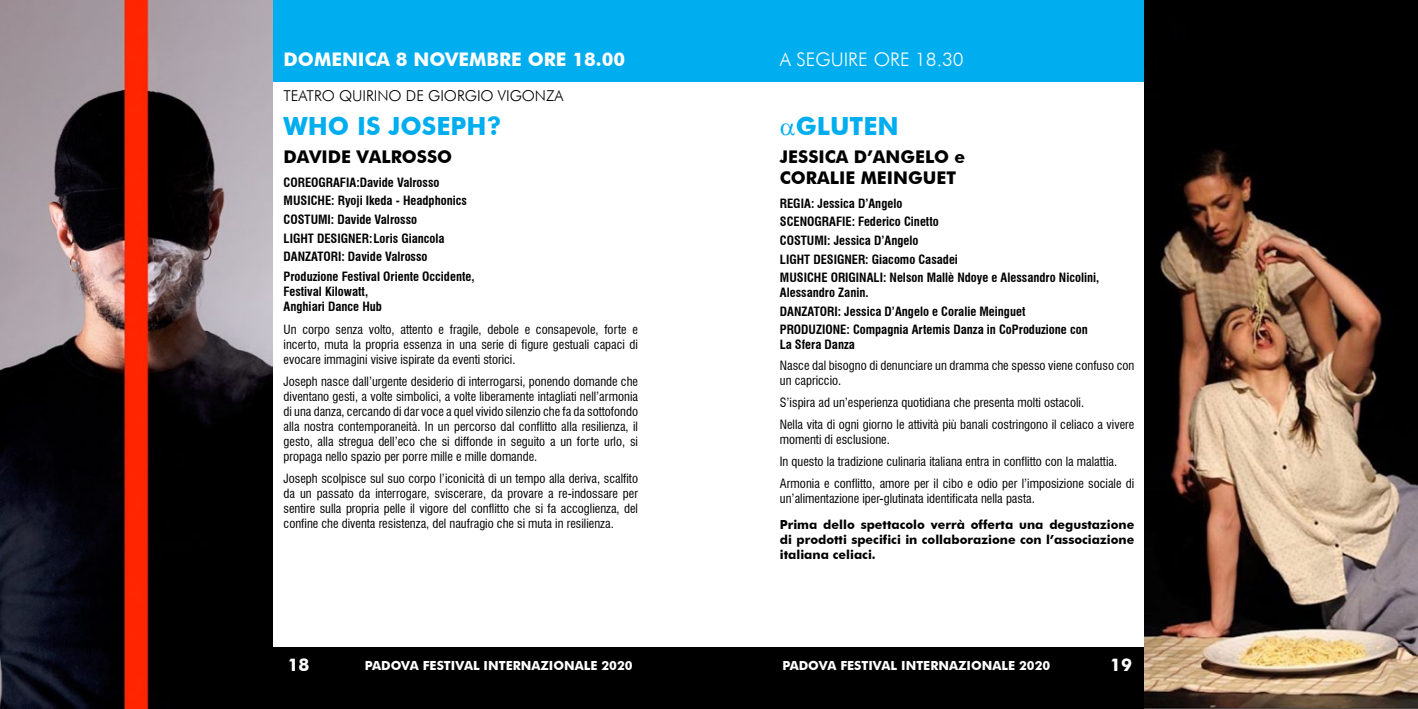
<style>
.page{position:relative;width:1418px;height:709px;background:#fff}
.page>*{position:absolute;margin:0;border:0;box-sizing:border-box;transform-origin:0 0}
.t1{font:700 25px "Futura BT";color:#00aeef}
.t2{font:700 18.75px "Futura BT";color:#fff}
.t3{font:300 18.75px "Futura BT";color:#fff}
.t4{font:700 17.5px/21px "Futura BT";color:#000}
.t5{font:700 17.5px "Futura BT";color:#fff}
.t6{font:300 15px "Futura BT";letter-spacing:-.005em;color:#000}
.t7{font:condensed 12.5px/15px "Swiss 721 BT";color:#000;text-align:justify}
.t8{font:700 condensed 12.5px/18.5px "Swiss 721 BT";color:#000}
.t9{font:700 12.5px/15px "Futura BT";color:#000;text-align:justify}
.t10{font:700 12.5px "Futura BT";color:#fff}
</style>
<div class="page">
<div style="left:0;top:648px;width:1417px;height:61px;background:#000"></div>
<div style="left:0;top:0;width:1417px;height:81px;background:#00aeef"></div>
<img style="left:1144px;top:0;width:273px;height:709px">
<img style="left:0;top:0;width:273px;height:709px">
<h2 class="t2" style="left:283px;top:48px;width:343px">DOMENICA 8 NOVEMBRE ORE 18.00</h2>
<p class="t6" style="left:283px;top:87px;width:281px">TEATRO QUIRINO DE GIORGIO VIGONZA</p>
<h1 class="t1" style="left:283px;top:111px;width:219px">WHO IS JOSEPH?</h1>
<h3 class="t4" style="left:283px;top:146px;width:170px">DAVIDE VALROSSO</h3>
<p class="t8" style="left:283px;top:173px;width:185px">COREOGRAFIA:Davide Valrosso<br>MUSICHE: Ryoji Ikeda - Headphonics<br>COSTUMI: Davide Valrosso<br>LIGHT DESIGNER:Loris Giancola<br>DANZATORI: Davide Valrosso</p>
<p class="t8" style="left:283px;top:269px;width:192px;line-height:15px">Produzione Festival Oriente Occidente,<br>Festival Kilowatt,<br>Anghiari Dance Hub</p>
<p class="t7" style="left:283px;top:321px;width:356px">Un corpo senza volto, attento e fragile, debole e consapevole, forte e incerto, muta la propria essenza in una serie di figure gestuali capaci di evocare immagini visive ispirate da eventi storici.</p>
<p class="t7" style="left:283px;top:373px;width:356px">Joseph nasce dall’urgente desiderio di interrogarsi, ponendo domande che diventano gesti, a volte simbolici, a volte liberamente intagliati nell’armonia di una danza, cercando di dar voce a quel vivido silenzio che fa da sottofondo alla nostra contemporaneità. In un percorso dal conflitto alla resilienza, il gesto, alla stregua dell’eco che si diffonde in seguito a un forte urlo, si propaga nello spazio per porre mille e mille domande.</p>
<p class="t7" style="left:283px;top:471px;width:356px">Joseph scolpisce sul suo corpo l’iconicità di un tempo alla deriva, scalfito da un passato da interrogare, sviscerare, da provare a re-indossare per sentire sulla propria pelle il vigore del conflitto che si fa accoglienza, del confine che diventa resistenza, del naufragio che si muta in resilienza.</p>
<h2 class="t3" style="left:780px;top:48px;width:185px">A SEGUIRE ORE 18.30</h2>
<h1 class="t1" style="left:795px;top:111px;width:105px">GLUTEN</h1>
<h3 class="t4" style="left:780px;top:146px;width:187px">JESSICA D’ANGELO e<br>CORALIE MEINGUET</h3>
<p class="t8" style="left:780px;top:194px;width:321px">REGIA: Jessica D’Angelo<br>SCENOGRAFIE: Federico Cinetto<br>COSTUMI: Jessica D’Angelo<br>LIGHT DESIGNER: Giacomo Casadei<br>MUSICHE ORIGINALI: Nelson Mallè Ndoye e Alessandro Nicolini,</p>
<p class="t8" style="left:780px;top:283px;width:309px">Alessandro Zanin.<br>DANZATORI: Jessica D’Angelo e Coralie Meinguet<br>PRODUZIONE: Compagnia Artemis Danza in CoProduzione con</p>
<p class="t8" style="left:780px;top:335px;width:77px">La Sfera Danza</p>
<p class="t7" style="left:780px;top:357px;width:356px">Nasce dal bisogno di denunciare un dramma che spesso viene confuso con un capriccio.</p>
<p class="t7" style="left:780px;top:391px;width:356px;line-height:22.1px">S’ispira ad un’esperienza quotidiana che presenta molti ostacoli.<br>Nella vita di ogni giorno le attività più banali costringono il celiaco a vivere</p>
<p class="t7" style="left:780px;top:428px;width:356px;line-height:22.1px;text-align:left">momenti di esclusione.<br>In questo la tradizione culinaria italiana entra in conflitto con la malattia.<br>Armonia e conflitto, amore per il cibo e odio per l’imposizione sociale di</p>
<p class="t7" style="left:780px;top:491px;width:256px">un’alimentazione iper-glutinata identificata nella pasta.</p>
<p class="t9" style="left:780px;top:516px;width:356px">Prima dello spettacolo verrà offerta una degustazione di prodotti specifici in collaborazione con l’associazione italiana celiaci.</p>
<h3 class="t5" style="left:288px;top:654px;width:23px">18</h3>
<p class="t10" style="left:365px;top:657px;width:269px">PADOVA FESTIVAL INTERNAZIONALE 2020</p>
<p class="t10" style="left:782px;top:657px;width:269px">PADOVA FESTIVAL INTERNAZIONALE 2020</p>
<h3 class="t5" style="left:1110px;top:654px;width:23px">19</h3>
</div>
